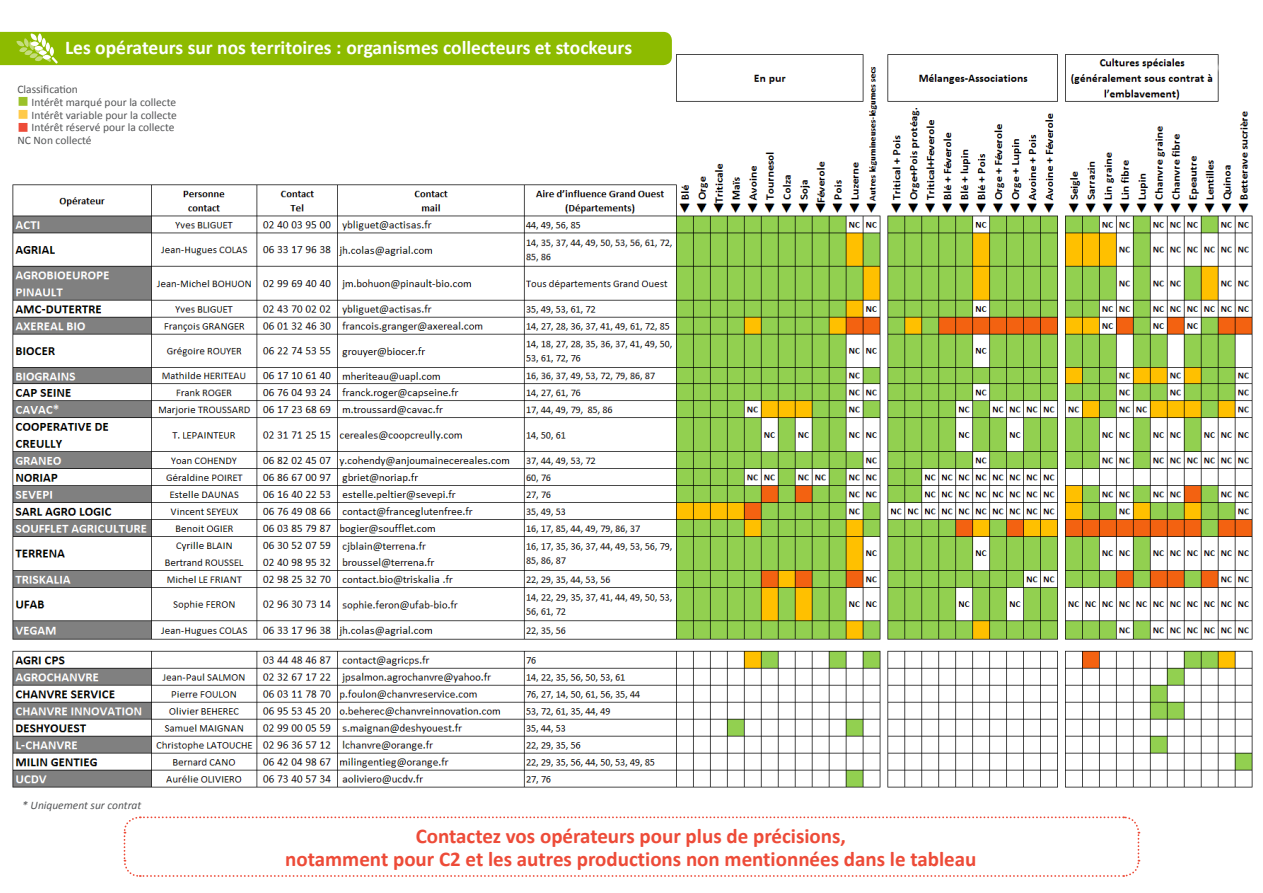
<style>
.page{position:relative;width:1263px;height:893px;background:#fff}
.page>*{position:absolute;margin:0;border:0;box-sizing:border-box;transform-origin:0 0}
.Encart_2{font:700 21px "Calibri";color:#ed4b38}
.Titre{font:700 19.5px "Calibri";color:#fff}
.t1{font:11.55px "Calibri";color:#545557}
.t2{font:italic 11.55px "Calibri";color:#545557}
.s1{color:#9bc12a}
.s2{color:#ffca49}
.s3{color:#ed4b38}
</style>
<div class="page">
<svg style="left:123px;top:816px;width:1017px;height:61px"></svg>
<img style="left:9px;top:54px;width:1244px;height:734px">
<div style="left:0;top:32px;width:672px;height:33px;background:#8dbb00"></div>
<p class="Titre" style="left:65px;top:35px;width:568px">Les opérateurs sur nos territoires : organismes collecteurs et stockeurs</p>
<p class="t1" style="left:17px;top:82px;width:62px">Classification</p>
<p class="t1" style="left:17px;top:95px;width:160px"><span class="s1">■</span> Intérêt marqué pour la collecte</p>
<p class="t1" style="left:17px;top:107px;width:161px"><span class="s2">■</span> Intérêt variable pour la collecte</p>
<p class="t1" style="left:17px;top:120px;width:159px"><span class="s3">■</span> Intérêt réservé pour la collecte</p>
<p class="t1" style="left:17px;top:133px;width:76px">NC Non collecté</p>
<p class="t2" style="left:22px;top:797px;width:121px">* Uniquement sur contrat</p>
<p class="Encart_2" style="left:416px;top:822px;width:432px">Contactez vos opérateurs pour plus de précisions,</p>
<p class="Encart_2" style="left:285px;top:846px;width:693px">notamment pour C2 et les autres productions non mentionnées dans le tableau</p>
</div>
